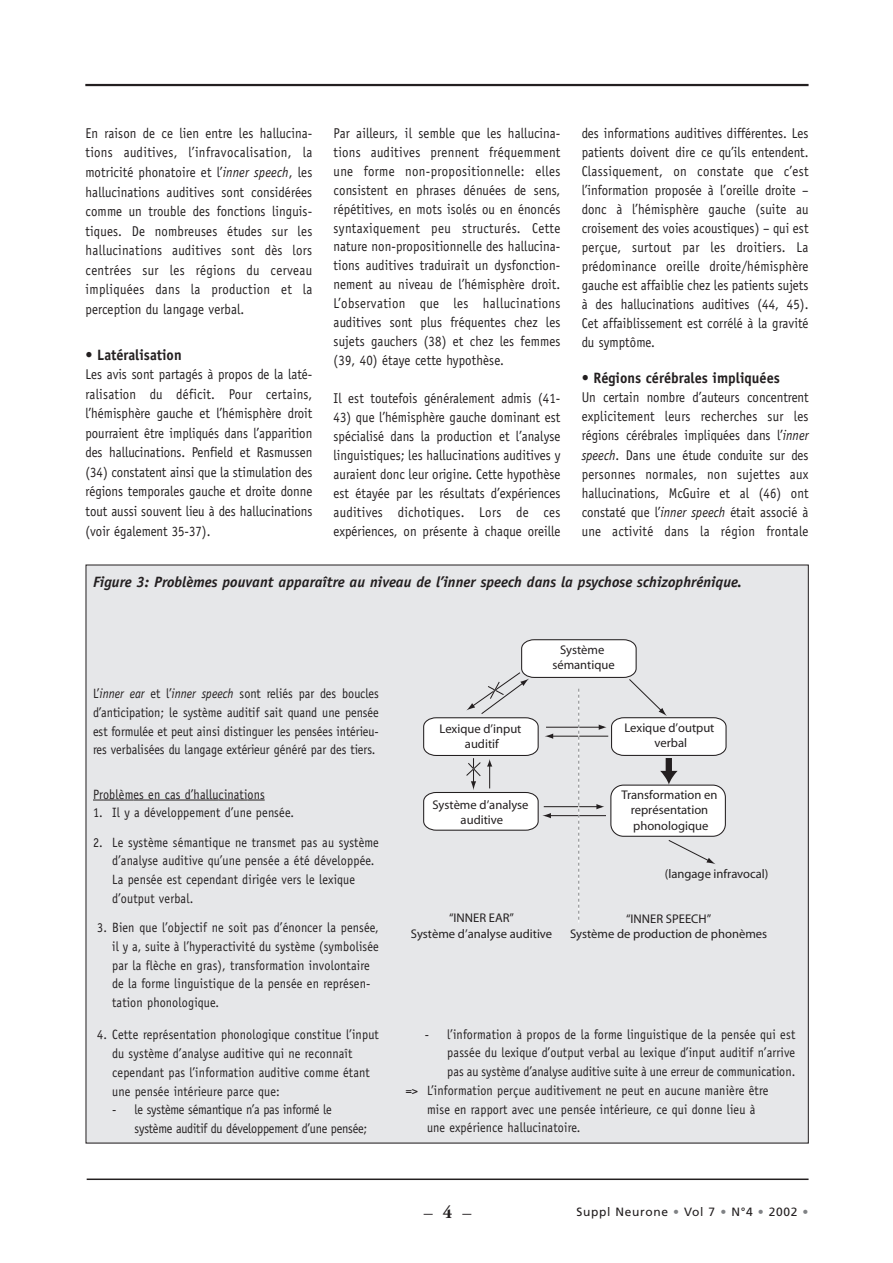
<style>
.page{position:relative;width:893px;height:1263px;background:#fff}
.page>*{position:absolute;margin:0;border:0;box-sizing:border-box;transform-origin:0 0}
.t1{font:18px "Adobe Garamond";color:#231f20}
.t2{font:italic 700 15px "Officina Sans";color:#231f20}
.t3{font:700 15px "Officina Sans";color:#231f20;scale:.95 1}
.t4{font:14.25px/18.9px "Officina Sans";letter-spacing:.005em;color:#231f20;text-align:justify;scale:.9 1}
.t5{font:13.5px/18.8px "Officina Sans";letter-spacing:.015em;color:#231f20;scale:.9 1}
.t6{font:13.5px/18.8px "Officina Sans";letter-spacing:-.015em;color:#231f20;scale:.9 1}
.t7{font:12.6px/15.1px "Myriad";color:#231f20;text-align:center}
.t8{font:12px "Frutiger";letter-spacing:.055em;color:#231f20}
.s1{font-style:italic}
.s2{font-weight:700}
.s3{color:#808285}
</style>
<div class="page">
<hr style="left:87px;top:1179px;width:721px;height:1px;background:#231f20">
<hr style="left:85px;top:84px;width:723px;height:2px;background:#231f20">
<div style="left:86px;top:565px;width:722px;height:578px;background:#e6e7e9"></div>
<svg style="left:423px;top:639px;width:304px;height:284px"></svg>
<hr style="left:103px;top:800px;width:30px;height:1px;background:#231f20">
<hr style="left:133px;top:800px;width:86px;height:1px;background:#231f20">
<svg style="left:219px;top:800px;width:46px;height:1px"></svg>
<p class="t4" style="left:85px;top:124px;width:253px;line-height:19.5px">En raison de ce lien entre les hallucina&shy;tions auditives, l’infravocalisation, la motricité phonatoire et l’<span class="s1">inner speech</span>, les hallucinations auditives sont considérées comme un trouble des fonctions linguis&shy;tiques. De nombreuses études sur les hallucinations auditives sont dès lors centrées sur les régions du cerveau impliquées dans la production et la perception du langage verbal.</p>
<p class="t3" style="left:85px;top:349px;width:103px">• Latéralisation</p>
<p class="t4" style="left:85px;top:366px;width:253px;line-height:19.5px">Les avis sont partagés à propos de la laté&shy;ralisation du déficit. Pour certains, l’hémisphère gauche et l’hémisphère droit pourraient être impliqués dans l’apparition des hallucinations. Penfield et Rasmussen (34) constatent ainsi que la stimulation des régions temporales gauche et droite donne tout aussi souvent lieu à des hallucinations (voir également 35-37).</p>
<p class="t4" style="left:333px;top:125px;width:253px">Par ailleurs, il semble que les hallucina&shy;tions auditives prennent fréquemment une forme non-propositionnelle: elles consistent en phrases dénuées de sens, répétitives, en mots isolés ou en énoncés syntaxiquement peu structurés. Cette nature non-propositionnelle des hallucina&shy;tions auditives traduirait un dysfonction&shy;nement au niveau de l’hémisphère droit.<br>L’observation que les hallucinations auditives sont plus fréquentes chez les sujets gauchers (38) et chez les femmes (39, 40) étaye cette hypothèse.</p>
<p class="t4" style="left:333px;top:390px;width:253px">Il est toutefois généralement admis (41-</p>
<p class="t4" style="left:333px;top:409px;width:253px">43) que l’hémisphère gauche dominant est spécialisé dans la production et l’analyse linguistiques; les hallucinations auditives y auraient donc leur origine. Cette hypothèse est étayée par les résultats d’expériences auditives dichotiques. Lors de ces expériences, on présente à chaque oreille</p>
<p class="t4" style="left:581px;top:125px;width:253px">des informations auditives différentes. Les patients doivent dire ce qu’ils entendent.<br>Classiquement, on constate que c’est l’information proposée à l’oreille droite – donc à l’hémisphère gauche (suite au croisement des voies acoustiques) – qui est perçue, surtout par les droitiers. La prédominance oreille droite/hémisphère gauche est affaiblie chez les patients sujets à des hallucinations auditives (44, 45).<br>Cet affaiblissement est corrélé à la gravité du symptôme.</p>
<p class="t3" style="left:581px;top:373px;width:210px">• Régions cérébrales impliquées</p>
<p class="t4" style="left:581px;top:389px;width:253px">Un certain nombre d’auteurs concentrent explicitement leurs recherches sur les régions cérébrales impliquées dans l’<span class="s1">inner speech</span>. Dans une étude conduite sur des personnes normales, non sujettes aux hallucinations, McGuire et al (46) ont constaté que l’<span class="s1">inner speech</span> était associé à une activité dans la région frontale</p>
<p class="t2" style="left:93px;top:576px;width:650px">Figure 3: Problèmes pouvant apparaître au niveau de l’inner speech dans la psychose schizophrénique.</p>
<p class="t5" style="left:93px;top:685px;width:319px;text-align:justify">L’<span class="s1">inner ear</span> et l’<span class="s1">inner speech</span> sont reliés par des boucles d’anticipation; le système auditif sait quand une pensée est formulée et peut ainsi distinguer les pensées intérieu&shy;res verbalisées du langage extérieur généré par des tiers.</p>
<p class="t5" style="left:93px;top:786px;width:192px">Problèmes en cas d’hallucinations</p>
<p class="t5" style="left:93px;top:805px;width:225px">1. Il y a développement d’une pensée.</p>
<p class="t5" style="left:112px;top:834px;width:298px;text-indent:-19px">2. Le système sémantique ne transmet pas au système d’analyse auditive qu’une pensée a été développée.<br>La pensée est cependant dirigée vers le lexique d’output verbal.</p>
<p class="t5" style="left:112px;top:919px;width:298px;text-indent:-15px">3. Bien que l’objectif ne soit pas d’énoncer la pensée, il y a, suite à l’hyperactivité du système (symbolisée par la flèche en gras), transformation involontaire de la forme linguistique de la pensée en représen&shy;tation phonologique.</p>
<p class="t5" style="left:112px;top:1027px;width:298px;text-indent:-15px">4. Cette représentation phonologique constitue l’input du système d’analyse auditive qui ne reconnaît cependant pas l’information auditive comme étant une pensée intérieure parce que:</p>
<p class="t6" style="left:135px;top:1102px;width:260px;text-indent:-22px">- le système sémantique n’a pas informé le système auditif du développement d’une pensée;</p>
<p class="t7" style="left:439px;top:722px;width:83px">Lexique d’input auditif</p>
<p class="t7" style="left:552px;top:643px;width:64px">Système sémantique</p>
<p class="t7" style="left:624px;top:721px;width:91px">Lexique d’output verbal</p>
<p class="t7" style="left:432px;top:798px;width:98px">Système d’analyse auditive</p>
<p class="t7" style="left:621px;top:788px;width:97px">Transformation en représentation phonologique</p>
<p class="t7" style="left:665px;top:867px;width:105px">(langage infravocal)</p>
<p class="t7" style="left:411px;top:912px;width:143px">“INNER EAR”<br>Système d’analyse auditive</p>
<p class="t7" style="left:570px;top:912px;width:199px">“INNER SPEECH”<br>Système de production de phonèmes</p>
<p class="t5" style="left:425px;top:1026px;width:413px">- l’information à propos de la forme linguistique de la pensée qui est</p>
<p class="t5" style="left:447px;top:1044px;width:388px">passée du lexique d’output verbal au lexique d’input auditif n’arrive</p>
<p class="t5" style="left:447px;top:1063px;width:388px">pas au système d’analyse auditive suite à une erreur de communication.</p>
<p class="t5" style="left:406px;top:1082px;width:404px">=&gt; L’information perçue auditivement ne peut en aucune manière être</p>
<p class="t5" style="left:427px;top:1101px;width:366px">mise en rapport avec une pensée intérieure, ce qui donne lieu à</p>
<p class="t5" style="left:427px;top:1119px;width:172px">une expérience hallucinatoire.</p>
<p class="t1" style="left:424px;top:1205px;width:49px">– <span class="s2">4</span> –</p>
<p class="t8" style="left:576px;top:1207px;width:233px">Suppl Neurone <span class="s3">•</span> Vol 7 <span class="s3">•</span> N°4 <span class="s3">•</span> 2002 <span class="s3">•</span></p>
</div>
